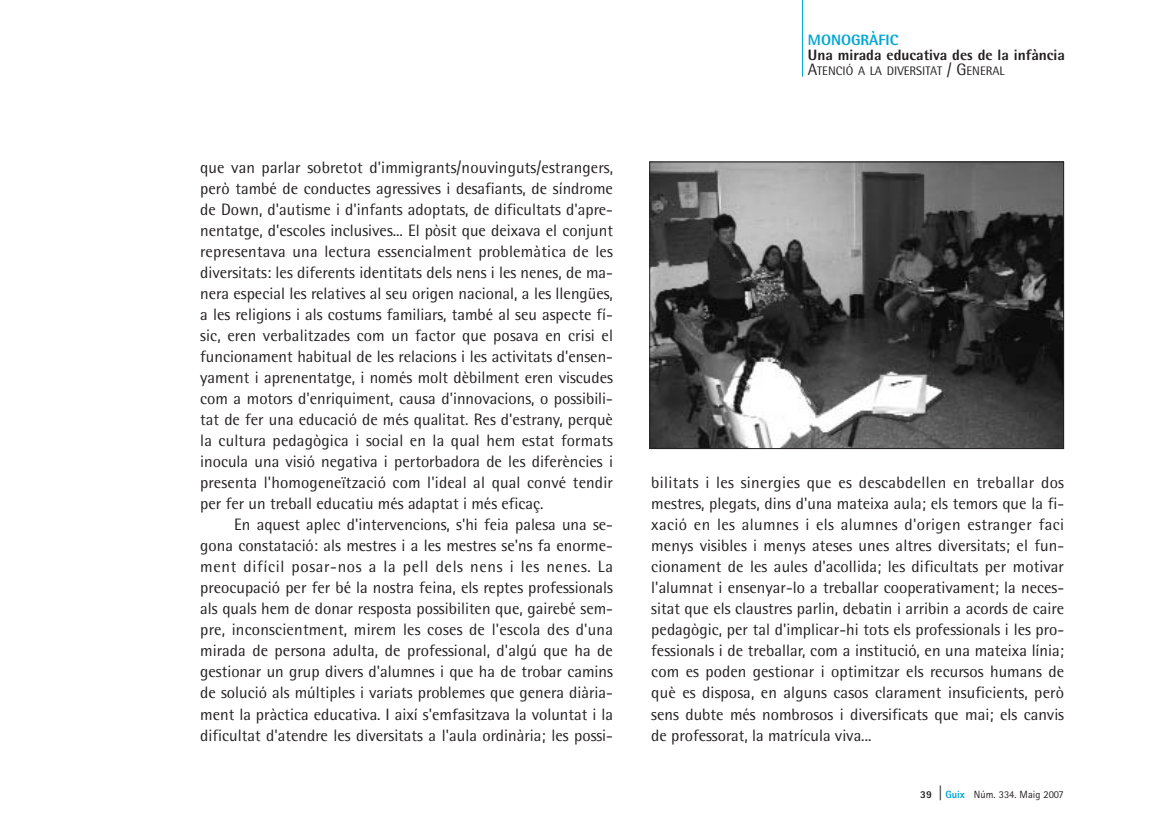
<style>
.page{position:relative;width:1149px;height:830px;background:#fff}
.page>*{position:absolute;margin:0;border:0;box-sizing:border-box;transform-origin:0 0}
.t1{font:16.5px/21px "Rotis Semi Sans";color:#231f20;text-align:justify}
.t2{font:800 15px "Rotis Semi Sans";color:#231f20}
.t3{font:800 15px "Rotis Semi Sans";color:#00a6d3}
.t4{font:12.3px "Rotis Semi Sans";color:#231f20}
.t5{font:10.5px "Rotis Sans Serif";color:#231f20}
.s1{font-size:16.5px}
.s2{font-weight:800}
.s3{font-family:"Rotis Semi Sans";font-weight:300;font-size:16.5px}
.s4{font-weight:800;color:#00a6d3}
</style>
<div class="page">
<img style="left:651px;top:164px;width:410px;height:282px">
<div style="left:649px;top:162px;width:414px;height:286px;border:1px solid #231f20"></div>
<hr style="left:802px;top:0;width:1px;height:77px;background:#00a6d3">
<p class="t1" style="left:200px;top:158px;width:414px">que van parlar sobretot d'immigrants/nouvinguts/estrangers, però també de conductes agressives i desafiants, de síndrome de Down, d'autisme i d'infants adoptats, de dificultats d'apre&shy;nentatge, d'escoles inclusives... El pòsit que deixava el conjunt representava una lectura essencialment problemàtica de les diversitats: les diferents identitats dels nens i les nenes, de ma&shy;nera especial les relatives al seu origen nacional, a les llengües, a les religions i als costums familiars, també al seu aspecte fí&shy;sic, eren verbalitzades com un factor que posava en crisi el funcionament habitual de les relacions i les activitats d'ensen&shy;yament i aprenentatge, i només molt dèbilment eren viscudes com a motors d'enriquiment, causa d'innovacions, o possibili&shy;tat de fer una educació de més qualitat. Res d'estrany, perquè la cultura pedagògica i social en la qual hem estat formats inocula una visió negativa i pertorbadora de les diferències i presenta l'homogeneïtzació com l'ideal al qual convé tendir per fer un treball educatiu més adaptat i més eficaç.</p>
<p class="t1" style="left:200px;top:515px;width:414px;text-indent:34px">En aquest aplec d'intervencions, s'hi feia palesa una se&shy;gona constatació: als mestres i a les mestres se'ns fa enorme&shy;ment difícil posar-nos a la pell dels nens i les nenes. La preocupació per fer bé la nostra feina, els reptes professionals als quals hem de donar resposta possibiliten que, gairebé sem&shy;pre, inconscientment, mirem les coses de l'escola des d'una mirada de persona adulta, de professional, d'algú que ha de gestionar un grup divers d'alumnes i que ha de trobar camins de solució als múltiples i variats problemes que genera diària&shy;ment la pràctica educativa. I així s'emfasitzava la voluntat i la dificultat d'atendre les diversitats a l'aula ordinària; les possi-</p>
<p class="t3" style="left:807px;top:35px;width:92px">MONOGRÀFIC</p>
<p class="t2" style="left:807px;top:50px;width:258px">Una mirada educativa des de la infància</p>
<p class="t4" style="left:807px;top:67px;width:198px"><span class="s1">A</span>TENCIÓ A LA DIVERSITAT <span class="s1">/ G</span>ENERAL</p>
<p class="t1" style="left:651px;top:473px;width:414px">bilitats i les sinergies que es descabdellen en treballar dos mestres, plegats, dins d'una mateixa aula; els temors que la fi&shy;xació en les alumnes i els alumnes d'origen estranger faci menys visibles i menys ateses unes altres diversitats; el fun&shy;cionament de les aules d'acollida; les dificultats per motivar l'alumnat i ensenyar-lo a treballar cooperativament; la neces&shy;sitat que els claustres parlin, debatin i arribin a acords de caire pedagògic, per tal d'implicar-hi tots els professionals i les pro&shy;fessionals i de treballar, com a institució, en una mateixa línia; com es poden gestionar i optimitzar els recursos humans de què es disposa, en alguns casos clarament insuficients, però sens dubte més nombrosos i diversificats que mai; els canvis de professorat, la matrícula viva...</p>
<p class="t5" style="left:920px;top:790px;width:145px"><span class="s2">39</span> <span class="s3">|</span> <span class="s4">Guix</span> Núm. 334. Maig 2007</p>
</div>
